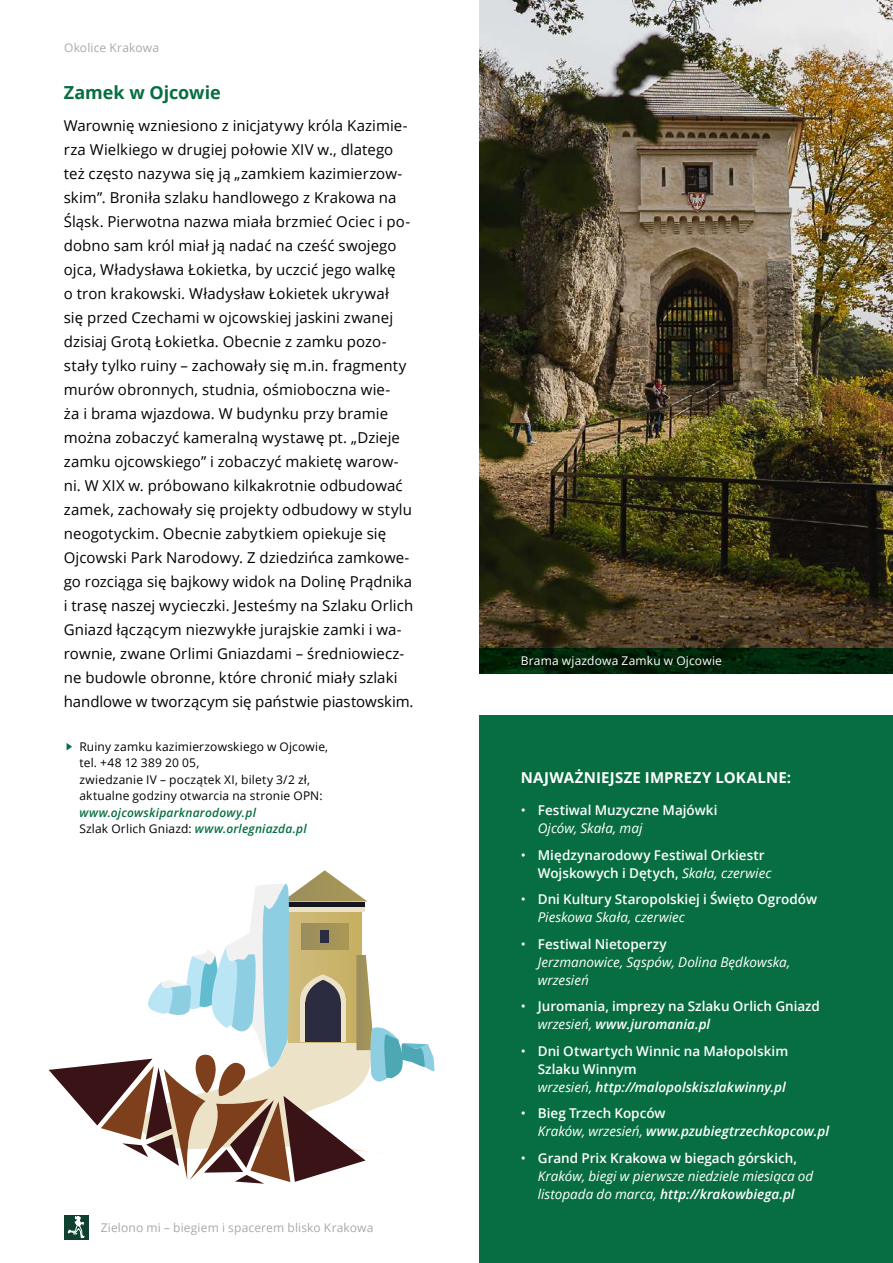
<style>
.page{position:relative;width:893px;height:1263px;background:#fff}
.page>*{position:absolute;margin:0;border:0;box-sizing:border-box;transform-origin:0 0}
.t1{font:700 18px "Open Sans";letter-spacing:-.005em;color:#076e41}
.t2{font:15px/24px "Open Sans";letter-spacing:.005em;color:#000}
.t3{font:700 15px "Open Sans";letter-spacing:.015em;color:#fff}
.t4{font:600 13.5px/18px "Open Sans";color:#fff}
.t5{font:italic 13.5px/18px "Open Sans";color:#fff}
.t6{font:italic 600 13.5px/18px "Open Sans";color:#fff}
.t7{font:12px/16.5px "Open Sans";letter-spacing:.015em;color:#000}
.t8{font:italic 600 12px/16.5px "Open Sans";letter-spacing:.02em;color:#076e41}
.t9{font:12px "Open Sans";letter-spacing:.015em;color:#a7a9ac}
.t10{font:12px "Open Sans";letter-spacing:.015em;color:#fff}
.s1{font-weight:400;font-style:normal;color:#000}
.s2{font-weight:400}
.s3{font-weight:400;font-style:italic}
.s4{font-style:normal}
.s5{font-weight:600;font-style:normal}
.s6{font-style:italic}
.s7{font-weight:400;font-style:normal}
.s8{font-weight:600}
</style>
<div class="page">
<div style="left:64px;top:1215px;width:25px;height:24px;background:#0e4130"></div>
<svg style="left:68px;top:1216px;width:17px;height:22px"></svg>
<img style="left:479px;top:0;width:414px;height:648px">
<div style="left:479px;top:716px;width:414px;height:547px;background:#076e41"></div>
<svg style="left:479px;top:648px;width:414px;height:25px;fill:#022309"></svg>
<svg style="left:67px;top:743px;width:5px;height:7px"></svg>
<svg style="left:49px;top:870px;width:386px;height:314px"></svg>
<p class="t9" style="left:64px;top:39px;width:96px">Okolice Krakowa</p>
<p class="t1" style="left:64px;top:80px;width:158px">Zamek w Ojcowie</p>
<p class="t2" style="left:64px;top:113px;width:351px">Warownię wzniesiono z inicjatywy króla Kazimie&shy;rza Wielkiego w drugiej połowie XIV w., dlatego też często nazywa się ją „zamkiem kazimierzow&shy;skim”. Broniła szlaku handlowego z Krakowa na Śląsk. Pierwotna nazwa miała brzmieć Ociec i po&shy;dobno sam król miał ją nadać na cześć swojego ojca, Władysława Łokietka, by uczcić jego walkę<br>o tron krakowski. Władysław Łokietek ukrywał<br>się przed Czechami w ojcowskiej jaskini zwanej dzisiaj Grotą Łokietka. Obecnie z zamku pozo&shy;stały tylko ruiny – zachowały się m.in. fragmenty murów obronnych, studnia, ośmioboczna wie-<br>ża i brama wjazdowa. W budynku przy bramie można zobaczyć kameralną wystawę pt. „Dzieje zamku ojcowskiego” i zobaczyć makietę warow&shy;ni. W XIX w. próbowano kilkakrotnie odbudować zamek, zachowały się projekty odbudowy w stylu neogotyckim. Obecnie zabytkiem opiekuje się Ojcowski Park Narodowy. Z dziedzińca zamkowe&shy;go rozciąga się bajkowy widok na Dolinę Prądnika i trasę naszej wycieczki. Jesteśmy na Szlaku Orlich Gniazd łączącym niezwykłe jurajskie zamki i wa&shy;rownie, zwane Orlimi Gniazdami – średniowiecz&shy;ne budowle obronne, które chronić miały szlaki handlowe w tworzącym się państwie piastowskim.</p>
<p class="t7" style="left:79px;top:738px;width:250px">Ruiny zamku kazimierzowskiego w Ojcowie, tel. +48 12 389 20 05,<br>zwiedzanie IV – początek XI, bilety 3/2 zł, aktualne godziny otwarcia na stronie OPN:</p>
<p class="t8" style="left:79px;top:804px;width:229px">www.ojcowskiparknarodowy.pl<br><span class="s1">Szlak Orlich Gniazd:</span> www.orlegniazda.pl</p>
<p class="t9" style="left:101px;top:1219px;width:274px">Zielono mi – biegiem i spacerem blisko Krakowa</p>
<p class="t10" style="left:521px;top:652px;width:203px">Brama wjazdowa Zamku w Ojcowie</p>
<p class="t3" style="left:521px;top:767px;width:272px">NAJWAŻNIEJSZE IMPREZY LOKALNE:</p>
<p class="t4" style="left:538px;top:801px;width:181px;text-indent:-17px"><span class="s2">•</span> Festiwal Muzyczne Majówki<br><span class="s3">Ojców, Skała, maj</span></p>
<p class="t4" style="left:538px;top:845px;width:235px;text-indent:-17px"><span class="s2">•</span> Międzynarodowy Festiwal Orkiestr<br>Wojskowych i Dętych, <span class="s3">Skała, czerwiec</span></p>
<p class="t4" style="left:538px;top:890px;width:281px;text-indent:-17px"><span class="s2">•</span> Dni Kultury Staropolskiej i Święto Ogrodów<br><span class="s3">Pieskowa Skała, czerwiec</span></p>
<p class="t5" style="left:538px;top:934px;width:254px;text-indent:-17px"><span class="s4">•</span> <span class="s5">Festiwal Nietoperzy<br></span>Jerzmanowice, Sąspów, Dolina Będkowska, wrzesień</p>
<p class="t4" style="left:538px;top:997px;width:284px;text-indent:-17px"><span class="s2">•</span> Juromania, imprezy na Szlaku Orlich Gniazd <span class="s3">wrzesień,</span> <span class="s6">www.juromania.pl</span></p>
<p class="t4" style="left:538px;top:1041px;width:252px;text-indent:-17px"><span class="s2">•</span> Dni Otwartych Winnic na Małopolskim<br>Szlaku Winnym<br><span class="s3">wrzesień,</span> <span class="s6">http://malopolskiszlakwinny.pl</span></p>
<p class="t6" style="left:538px;top:1104px;width:293px;text-indent:-17px"><span class="s7">•</span> <span class="s4">Bieg Trzech Kopców<br></span><span class="s2">Kraków, wrzesień,</span> www.pzubiegtrzechkopcow.pl</p>
<p class="t5" style="left:538px;top:1148px;width:277px;text-indent:-17px"><span class="s4">•</span> <span class="s5">Grand Prix Krakowa w biegach górskich,<br></span>Kraków, biegi w pierwsze niedziele miesiąca od listopada do marca, <span class="s8">http://krakowbiega.pl</span></p>
</div>
